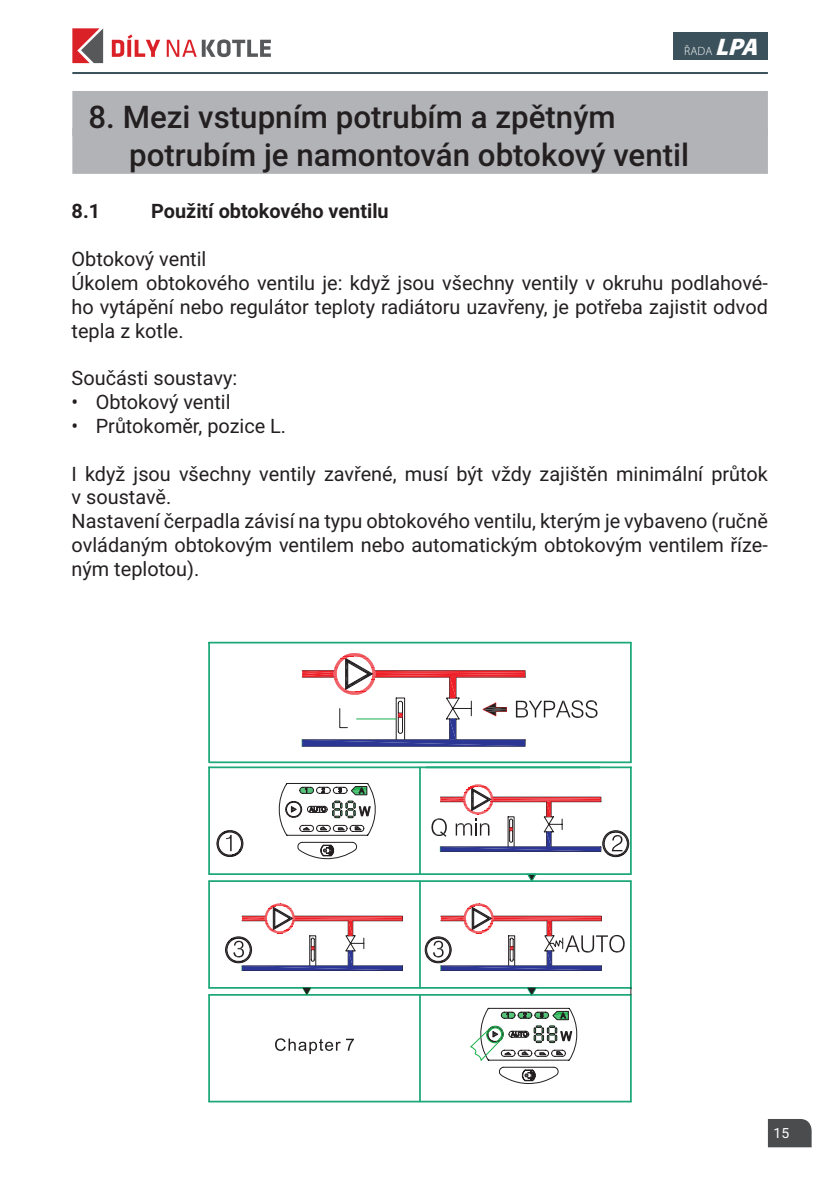
<style>
.page{position:relative;width:840px;height:1191px;background:#fff}
.page>*{position:absolute;margin:0;border:0;box-sizing:border-box;transform-origin:0 0}
.t1{font:500 31.2px/37.4px "Roboto";color:#231f20}
.t2{font:19.8px/23.8px "Roboto";color:#231f20}
.t3{font:700 19.8px "Roboto";color:#231f20}
.t4{font:14px "Roboto";color:#fff}
.t5{font:300 12px "Myriad Pro";color:#fff}
.s1{font-weight:900;font-style:italic;font-size:24px}
</style>
<div class="page">
<svg style="left:208px;top:642px;width:423px;height:343px"></svg>
<svg style="left:216px;top:826px;width:27px;height:35px"></svg>
<svg style="left:430px;top:784px;width:199px;height:77px"></svg>
<svg style="left:225px;top:903px;width:177px;height:67px"></svg>
<hr style="left:419px;top:881px;width:1px;height:107px;background:#1da879">
<hr style="left:419px;top:767px;width:1px;height:107px;background:#1da879">
<svg style="left:424px;top:903px;width:200px;height:67px"></svg>
<svg style="left:208px;top:985px;width:423px;height:117px"></svg>
<svg style="left:527px;top:988px;width:8px;height:7px"></svg>
<svg style="left:302px;top:987px;width:9px;height:8px"></svg>
<svg style="left:526px;top:875px;width:10px;height:5px"></svg>
<hr style="left:209px;top:880px;width:421px;height:2px;background:#1da879">
<hr style="left:209px;top:873px;width:421px;height:2px;background:#1da879">
<svg style="left:301px;top:653px;width:296px;height:93px"></svg>
<svg style="left:276px;top:783px;width:101px;height:76px"></svg>
<svg style="left:470px;top:1007px;width:109px;height:77px"></svg>
<svg style="left:275px;top:1038px;width:79px;height:16px"></svg>
<svg style="left:767px;top:1119px;width:44px;height:28px"></svg>
<hr style="left:72px;top:72px;width:695px;height:2px;background:#3b515b">
<div style="left:673px;top:32px;width:94px;height:27px;background:#3b515b"></div>
<div style="left:72px;top:91px;width:695px;height:45px;background:#b2b3b7"></div>
<div style="left:72px;top:128px;width:695px;height:46px;background:#b2b3b7"></div>
<svg style="left:72px;top:28px;width:31px;height:35px"></svg>
<svg style="left:112px;top:34px;width:48px;height:23px"></svg>
<svg style="left:167px;top:39px;width:104px;height:18px"></svg>
<p class="t5" style="left:683px;top:44px;width:83px">ŘADA <span class="s1">LPA</span></p>
<h1 class="t1" style="left:129px;top:97px;width:561px;text-indent:-41px">8. Mezi vstupním potrubím a zpětným potrubím je namontován obtokový ventil</h1>
<p class="t3" style="left:72px;top:197px;width:30px">8.1</p>
<p class="t3" style="left:151px;top:197px;width:239px">Použití obtokového ventilu</p>
<p class="t2" style="left:72px;top:246px;width:697px">Obtokový ventil<br>Úkolem obtokového ventilu je: když jsou všechny ventily v okruhu podlahové&shy;ho vytápění nebo regulátor teploty radiátoru uzavřeny, je potřeba zajistit odvod tepla z kotle.</p>
<p class="t2" style="left:72px;top:365px;width:167px">Součásti soustavy:</p>
<p class="t2" style="left:72px;top:389px;width:160px">• Obtokový ventil</p>
<p class="t2" style="left:72px;top:413px;width:216px">• Průtokoměr, pozice L.</p>
<p class="t2" style="left:72px;top:461px;width:697px">I když jsou všechny ventily zavřené, musí být vždy zajištěn minimální průtok v soustavě.<br>Nastavení čerpadla závisí na typu obtokového ventilu, kterým je vybaveno (ručně ovládaným obtokovým ventilem nebo automatickým obtokovým ventilem říze&shy;ným teplotou).</p>
<p class="t4" style="left:773px;top:1123px;width:17px">15</p>
</div>
